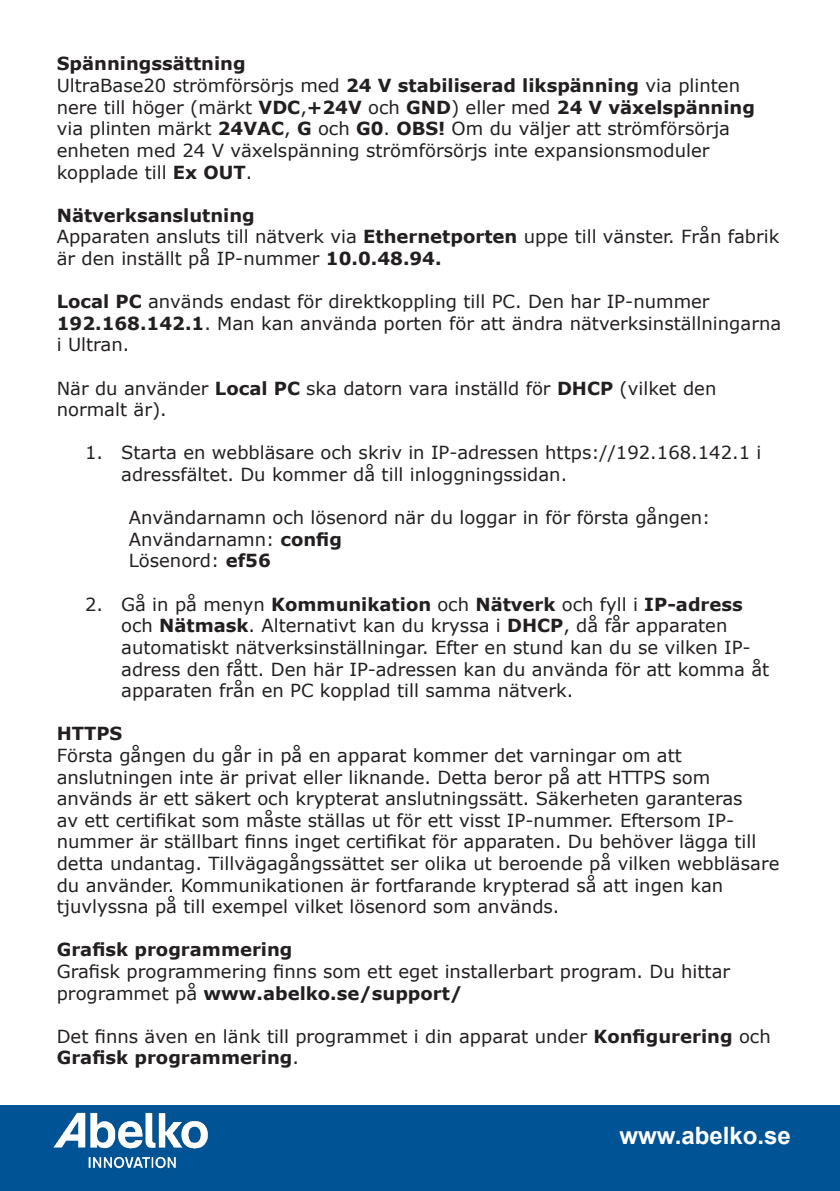
<style>
.page{position:relative;width:840px;height:1191px;background:#fff}
.page>*{position:absolute;margin:0;border:0;box-sizing:border-box;transform-origin:0 0}
.t1{font:700 24px "Arial";color:#fff}
.t2{font:18px/21.6px "Verdana";color:#231f20}
.t3{font:700 18px "Verdana";color:#231f20}
.s1{font-weight:700}
</style>
<div class="page">
<div style="left:0;top:1105px;width:839px;height:86px;background:#005495"></div>
<img style="left:53px;top:1112px;width:155px;height:57px">
<p class="t3" style="left:57px;top:51px;width:190px">Spänningssättning</p>
<p class="t2" style="left:57px;top:75px;width:699px">UltraBase20 strömförsörjs med <span class="s1">24 V stabiliserad likspänning</span> via plinten nere till höger (märkt <span class="s1">VDC</span>,<span class="s1">+24V</span> och <span class="s1">GND</span>) eller med <span class="s1">24 V växelspänning </span>via plinten märkt <span class="s1">24VAC</span>, <span class="s1">G</span> och <span class="s1">G0</span>. <span class="s1">OBS!</span> Om du väljer att strömförsörja enheten med 24 V växelspänning strömförsörjs inte expansionsmoduler kopplade till <span class="s1">Ex OUT</span>.</p>
<p class="t3" style="left:57px;top:202px;width:199px">Nätverksanslutning</p>
<p class="t2" style="left:57px;top:226px;width:723px">Apparaten ansluts till nätverk via <span class="s1">Ethernetporten</span> uppe till vänster. Från fabrik är den inställt på IP-nummer <span class="s1">10.0.48.94.</span></p>
<p class="t2" style="left:57px;top:291px;width:725px"><span class="s1">Local PC</span> används endast för direktkoppling till PC. Den har IP-nummer<br><span class="s1">192.168.142.1</span>. Man kan använda porten för att ändra nätverksinställningarna i Ultran.</p>
<p class="t2" style="left:57px;top:377px;width:660px">När du använder <span class="s1">Local PC</span> ska datorn vara inställd för <span class="s1">DHCP</span> (vilket den normalt är).</p>
<p class="t2" style="left:121px;top:442px;width:641px;text-indent:-36px">1. Starta en webbläsare och skriv in IP-adressen https://192.168.142.1 i adressfältet. Du kommer då till inloggningssidan.</p>
<p class="t2" style="left:129px;top:507px;width:582px">Användarnamn och lösenord när du loggar in för första gången:</p>
<p class="t2" style="left:129px;top:528px;width:214px">Användarnamn: <span class="s1">config</span></p>
<p class="t2" style="left:129px;top:550px;width:143px">Lösenord: <span class="s1">ef56</span></p>
<p class="t2" style="left:121px;top:593px;width:649px;text-indent:-36px">2. Gå in på menyn <span class="s1">Kommunikation</span> och <span class="s1">Nätverk</span> och fyll i <span class="s1">IP-adress </span>och <span class="s1">Nätmask</span>. Alternativt kan du kryssa i <span class="s1">DHCP</span>, då får apparaten automatiskt nätverksinställningar. Efter en stund kan du se vilken IP&shy;adress den fått. Den här IP-adressen kan du använda för att komma åt apparaten från en PC kopplad till samma nätverk.</p>
<p class="t3" style="left:57px;top:721px;width:67px">HTTPS</p>
<p class="t2" style="left:57px;top:744px;width:723px">Första gången du går in på en apparat kommer det varningar om att anslutningen inte är privat eller liknande. Detta beror på att HTTPS som används är ett säkert och krypterat anslutningssätt. Säkerheten garanteras<br>av ett certifikat som måste ställas ut för ett visst IP-nummer. Eftersom IP&shy;nummer är ställbart finns inget certifikat för apparaten. Du behöver lägga till detta undantag. Tillvägagångssättet ser olika ut beroende på vilken webbläsare du använder. Kommunikationen är fortfarande krypterad så att ingen kan tjuvlyssna på till exempel vilket lösenord som används.</p>
<p class="t3" style="left:57px;top:937px;width:237px">Grafisk programmering</p>
<p class="t2" style="left:57px;top:960px;width:674px">Grafisk programmering finns som ett eget installerbart program. Du hittar programmet på <span class="s1">www.abelko.se/support/</span></p>
<p class="t2" style="left:57px;top:1025px;width:715px">Det finns även en länk till programmet i din apparat under <span class="s1">Konfigurering</span> och<br><span class="s1">Grafisk programmering</span>.</p>
<h1 class="t1" style="left:619px;top:1119px;width:173px">www.abelko.se</h1>
</div>
